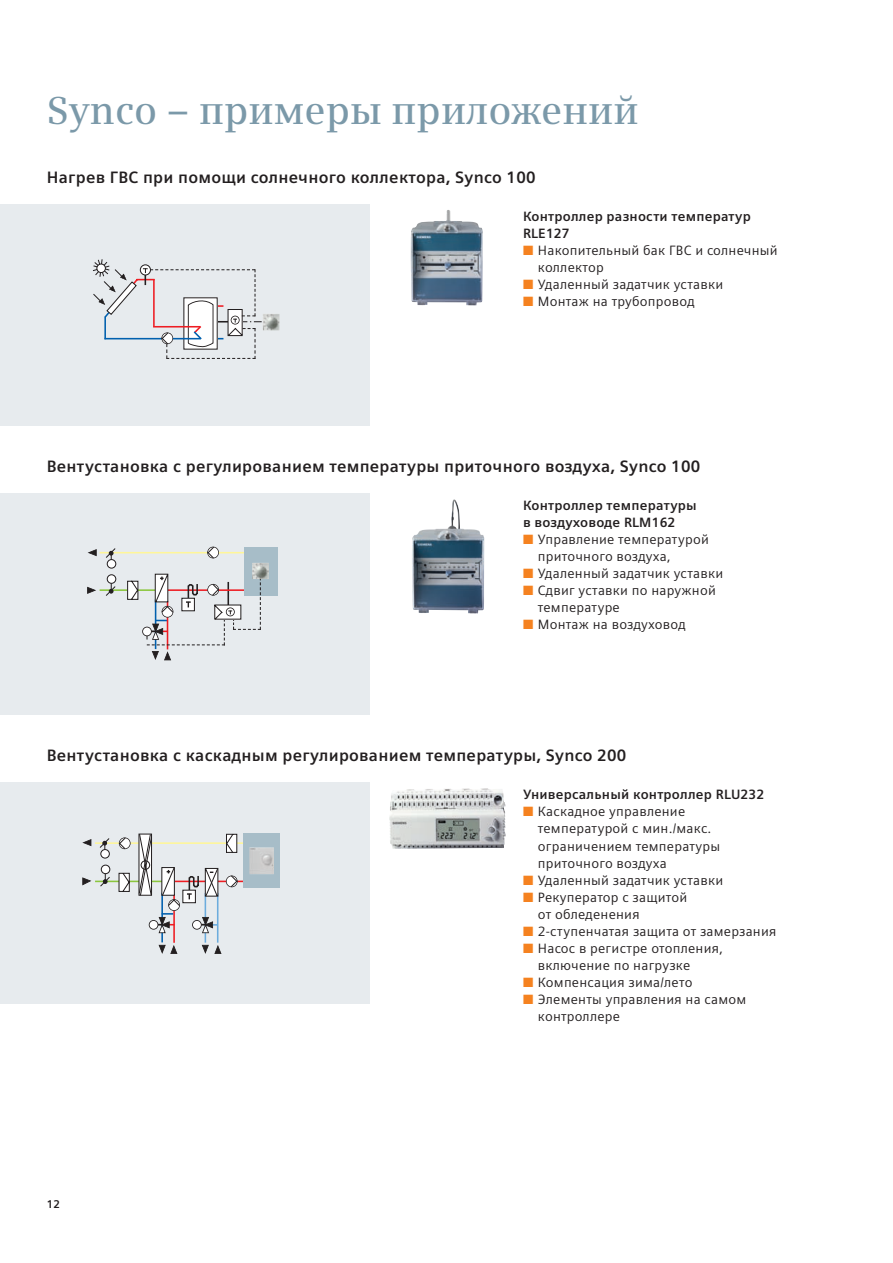
<style>
.page{position:relative;width:893px;height:1263px;background:#fff}
.page>*{position:absolute;margin:0;border:0;box-sizing:border-box;transform-origin:0 0}
.t1{font:600 39px "Siemens Serif OT";color:#7b99a9}
.t2{font:700 16.5px "Siemens Sans OT";letter-spacing:.015em;color:#231f20}
.t3{font:13.5px/17px "Siemens Sans OT";letter-spacing:.015em;color:#231f20}
.t4{font:700 13.5px/17px "Siemens Sans OT";letter-spacing:.015em;color:#231f20}
.t5{font:700 11.25px "Siemens Sans OT";color:#231f20}
.s1{color:#f58220}
</style>
<div class="page">
<div style="left:0;top:782px;width:370px;height:221px;background:#e7ebee"></div>
<hr style="left:173px;top:894px;width:2px;height:49px;background:#ee1d23">
<hr style="left:161px;top:893px;width:2px;height:49px;background:#0160ae">
<hr style="left:95px;top:842px;width:159px;height:2px;background:#fff698">
<hr style="left:95px;top:881px;width:69px;height:1px;background:#8bc63e">
<svg style="left:99px;top:838px;width:11px;height:20px"></svg>
<svg style="left:82px;top:839px;width:9px;height:7px"></svg>
<svg style="left:82px;top:877px;width:9px;height:8px"></svg>
<svg style="left:99px;top:865px;width:12px;height:22px"></svg>
<svg style="left:118px;top:872px;width:12px;height:20px"></svg>
<div style="left:119px;top:838px;width:11px;height:11px;background:#fff;border-radius:50%"></div>
<div style="left:119px;top:837px;width:12px;height:12px;border:1px solid #231f20;border-radius:50%"></div>
<svg style="left:118px;top:837px;width:8px;height:13px"></svg>
<svg style="left:138px;top:833px;width:15px;height:63px"></svg>
<hr style="left:166px;top:881px;width:78px;height:1px;background:#ee1d23">
<div style="left:243px;top:833px;width:37px;height:55px;background:#a7bdc8"></div>
<img style="left:249px;top:847px;width:25px;height:27px">
<svg style="left:159px;top:945px;width:18px;height:9px"></svg>
<div style="left:149px;top:920px;width:9px;height:9px;background:#fff;border-radius:50%"></div>
<div style="left:149px;top:920px;width:9px;height:10px;border:2px solid #231f20;border-radius:50%"></div>
<svg style="left:156px;top:913px;width:19px;height:20px"></svg>
<div style="left:169px;top:899px;width:11px;height:11px;background:#fff;border-radius:50%"></div>
<div style="left:168px;top:899px;width:12px;height:12px;border:1px solid #231f20;border-radius:50%"></div>
<svg style="left:161px;top:867px;width:20px;height:40px"></svg>
<div style="left:226px;top:876px;width:11px;height:11px;background:#fff;border-radius:50%"></div>
<div style="left:226px;top:875px;width:12px;height:12px;border:1px solid #231f20;border-radius:50%"></div>
<svg style="left:230px;top:875px;width:8px;height:13px"></svg>
<svg style="left:225px;top:833px;width:13px;height:20px"></svg>
<svg style="left:202px;top:945px;width:20px;height:9px"></svg>
<hr style="left:217px;top:893px;width:1px;height:50px;background:#6cacdd">
<hr style="left:205px;top:893px;width:1px;height:50px;background:#6cacdd">
<div style="left:193px;top:920px;width:8px;height:9px;background:#fff;border-radius:50%"></div>
<div style="left:192px;top:920px;width:10px;height:10px;border:2px solid #231f20;border-radius:50%"></div>
<svg style="left:199px;top:917px;width:18px;height:16px"></svg>
<div style="left:183px;top:890px;width:12px;height:13px;background:#fff"></div>
<div style="left:182px;top:890px;width:14px;height:13px;border:1px solid #231f20"></div>
<svg style="left:187px;top:867px;width:32px;height:32px"></svg>
<div style="left:0;top:493px;width:370px;height:221px;background:#e7ebee"></div>
<hr style="left:100px;top:552px;width:159px;height:1px;background:#fff698">
<div style="left:208px;top:547px;width:11px;height:11px;background:#fff;border-radius:50%"></div>
<div style="left:207px;top:547px;width:12px;height:11px;border:1px solid #231f20;border-radius:50%"></div>
<svg style="left:207px;top:546px;width:8px;height:13px"></svg>
<hr style="left:100px;top:589px;width:61px;height:2px;background:#8bc63e">
<svg style="left:127px;top:580px;width:12px;height:20px"></svg>
<svg style="left:88px;top:549px;width:9px;height:7px"></svg>
<svg style="left:87px;top:587px;width:9px;height:7px"></svg>
<svg style="left:105px;top:548px;width:12px;height:48px"></svg>
<hr style="left:155px;top:599px;width:1px;height:50px;background:#0160ae">
<hr style="left:167px;top:601px;width:1px;height:48px;background:#ee1d23">
<svg style="left:152px;top:651px;width:19px;height:9px"></svg>
<div style="left:143px;top:627px;width:8px;height:9px;background:#fff;border-radius:50%"></div>
<div style="left:142px;top:627px;width:10px;height:9px;border:2px solid #231f20;border-radius:50%"></div>
<div style="left:244px;top:547px;width:33px;height:49px;background:#a7bdc8"></div>
<svg style="left:147px;top:573px;width:114px;height:72px"></svg>
<img style="left:252px;top:563px;width:17px;height:16px">
<img style="left:411px;top:210px;width:72px;height:95px">
<img style="left:412px;top:499px;width:72px;height:114px">
<img style="left:389px;top:788px;width:117px;height:56px">
<div style="left:0;top:204px;width:370px;height:221px;background:#e7ebee"></div>
<svg style="left:93px;top:259px;width:181px;height:100px"></svg>
<img style="left:263px;top:314px;width:17px;height:16px">
<h1 class="t1" style="left:47px;top:94px;width:593px">Synco – примеры приложений</h1>
<p class="t2" style="left:47px;top:170px;width:490px">Нагрев ГВС при помощи солнечного коллектора, Synco 100</p>
<p class="t4" style="left:523px;top:209px;width:229px">Контроллер разности температур<br>RLE127</p>
<p class="t3" style="left:538px;top:243px;width:241px;text-indent:-15px"><span class="s1">■</span> Накопительный бак ГВС и солнечный коллектор</p>
<p class="t3" style="left:523px;top:277px;width:202px"><span class="s1">■</span> Удаленный задатчик уставки</p>
<p class="t3" style="left:523px;top:294px;width:173px"><span class="s1">■</span> Монтаж на трубопровод</p>
<p class="t2" style="left:47px;top:460px;width:655px">Вентустановка с регулированием температуры приточного воздуха, Synco 100</p>
<p class="t4" style="left:523px;top:498px;width:175px">Контроллер температуры в воздуховоде RLM162</p>
<p class="t3" style="left:538px;top:532px;width:172px;text-indent:-15px"><span class="s1">■</span> Управление температурой приточного воздуха,</p>
<p class="t3" style="left:523px;top:566px;width:202px"><span class="s1">■</span> Удаленный задатчик уставки</p>
<p class="t3" style="left:538px;top:583px;width:179px;text-indent:-15px"><span class="s1">■</span> Сдвиг уставки по наружной температуре</p>
<p class="t3" style="left:523px;top:617px;width:164px"><span class="s1">■</span> Монтаж на воздуховод</p>
<p class="t2" style="left:47px;top:749px;width:581px">Вентустановка с каскадным регулированием температуры, Synco 200</p>
<p class="t5" style="left:47px;top:1199px;width:15px">12</p>
<p class="t4" style="left:523px;top:787px;width:243px">Универсальный контроллер RLU232</p>
<p class="t3" style="left:538px;top:804px;width:184px;text-indent:-15px"><span class="s1">■</span> Каскадное управление температурой с мин./макс. ограничением температуры приточного воздуха</p>
<p class="t3" style="left:523px;top:872px;width:202px"><span class="s1">■</span> Удаленный задатчик уставки</p>
<p class="t3" style="left:538px;top:889px;width:151px;text-indent:-15px"><span class="s1">■</span> Рекуператор с защитой от обледенения</p>
<p class="t3" style="left:523px;top:923px;width:255px"><span class="s1">■</span> 2-ступенчатая защита от замерзания</p>
<p class="t3" style="left:538px;top:940px;width:187px;text-indent:-15px"><span class="s1">■</span> Насос в регистре отопления, включение по нагрузке</p>
<p class="t3" style="left:523px;top:974px;width:171px"><span class="s1">■</span> Компенсация зима/лето</p>
<p class="t3" style="left:538px;top:991px;width:210px;text-indent:-15px"><span class="s1">■</span> Элементы управления на самом контроллере</p>
</div>
